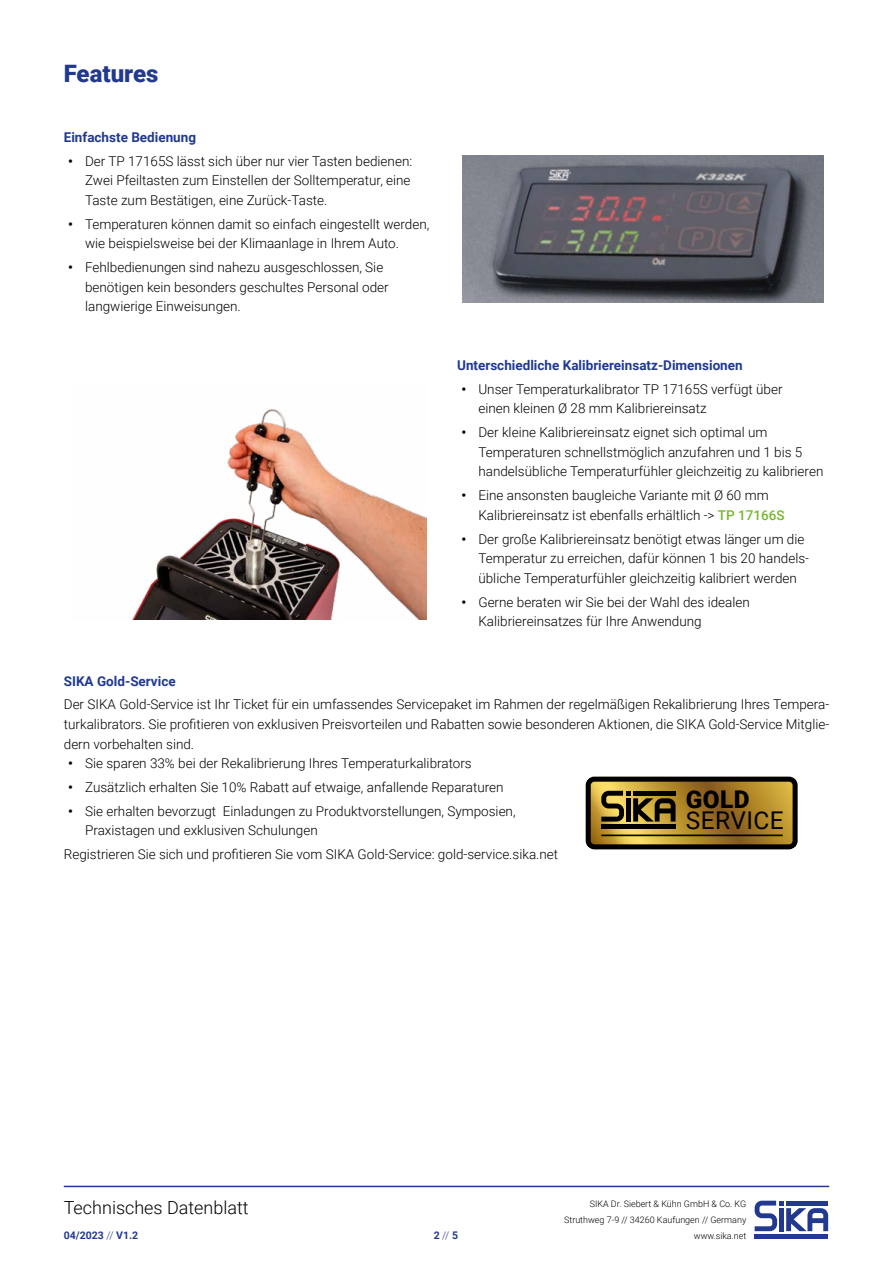
<style>
.page{position:relative;width:893px;height:1263px;background:#fff}
.page>*{position:absolute;margin:0;border:0;box-sizing:border-box;transform-origin:0 0}
.t1{font:24.45px "Roboto";letter-spacing:.02em;color:#000}
.t2{font:900 24.45px "Roboto";color:#000}
.t3{font:900 24px "Roboto";color:#213a8f}
.t4{font:300 18px "Roboto";color:#000}
.t5{font:300 13.5px/19.5px "Roboto";color:#000}
.t6{font:700 13.5px "Roboto";color:#213a8f}
.t7{font:700 10.5px "Roboto";color:#213a8f}
.t8{font:300 9px/15.8px "Roboto";color:#000;text-align:right}
.s1{font-weight:700}
.s2{font-weight:500;color:#76b82a}
.s3{font-weight:300}
</style>
<div class="page">
<hr style="left:64px;top:1186px;width:765px;height:1px;background:#213a8f">
<svg style="left:754px;top:1200px;width:75px;height:39px"></svg>
<img style="left:132px;top:408px;width:295px;height:211px">
<img style="left:463px;top:156px;width:361px;height:146px">
<svg style="left:585px;top:776px;width:213px;height:74px;background:#846929"></svg>
<h2 class="t3" style="left:64px;top:56px;width:96px">Features</h2>
<p class="t6" style="left:64px;top:128px;width:134px">Einfachste Bedienung</p>
<p class="t5" style="left:85px;top:151px;width:329px;text-indent:-17px"><span class="s1">•</span> Der TP 17165S lässt sich über nur vier Tasten bedienen:<br>Zwei Pfeiltasten zum Einstellen der Solltemperatur, eine<br>Taste zum Bestätigen, eine Zurück-Taste.</p>
<p class="t5" style="left:85px;top:214px;width:346px;text-indent:-17px"><span class="s1">•</span> Temperaturen können damit so einfach eingestellt werden, wie beispielsweise bei der Klimaanlage in Ihrem Auto.</p>
<p class="t5" style="left:85px;top:257px;width:305px;text-indent:-17px"><span class="s1">•</span> Fehlbedienungen sind nahezu ausgeschlossen, Sie benötigen kein besonders geschultes Personal oder langwierige Einweisungen.</p>
<p class="t6" style="left:457px;top:356px;width:287px">Unterschiedliche Kalibriereinsatz-Dimensionen</p>
<p class="t5" style="left:478px;top:379px;width:306px;text-indent:-17px"><span class="s1">•</span> Unser Temperaturkalibrator TP 17165S verfügt über einen kleinen Ø 28 mm Kalibriereinsatz</p>
<p class="t5" style="left:478px;top:422px;width:346px;text-indent:-17px"><span class="s1">•</span> Der kleine Kalibriereinsatz eignet sich optimal um<br>Temperaturen schnellstmöglich anzufahren und 1 bis 5 handelsübliche Temperaturfühler gleichzeitig zu kalibrieren</p>
<p class="t5" style="left:478px;top:485px;width:308px;text-indent:-17px"><span class="s1">•</span> Eine ansonsten baugleiche Variante mit Ø 60 mm<br>Kalibriereinsatz ist ebenfalls erhältlich -&gt; <span class="s2">TP 17166S</span></p>
<p class="t5" style="left:478px;top:528px;width:332px;text-indent:-17px"><span class="s1">•</span> Der große Kalibriereinsatz benötigt etwas länger um die<br>Temperatur zu erreichen, dafür können 1 bis 20 handels&shy;übliche Temperaturfühler gleichzeitig kalibriert werden</p>
<p class="t5" style="left:478px;top:591px;width:273px;text-indent:-17px"><span class="s1">•</span> Gerne beraten wir Sie bei der Wahl des idealen<br>Kalibriereinsatzes für Ihre Anwendung</p>
<p class="t6" style="left:64px;top:671px;width:113px">SIKA Gold-Service</p>
<p class="t5" style="left:64px;top:694px;width:767px;text-align:justify">Der SIKA Gold-Service ist Ihr Ticket für ein umfassendes Servicepaket im Rahmen der regelmäßigen Rekalibrierung Ihres Tempera&shy;turkalibrators. Sie profitieren von exklusiven Preisvorteilen und Rabatten sowie besonderen Aktionen, die SIKA Gold-Service Mitglie&shy;dern vorbehalten sind.</p>
<p class="t5" style="left:68px;top:753px;width:405px"><span class="s1">•</span> Sie sparen 33% bei der Rekalibrierung Ihres Temperaturkalibrators</p>
<p class="t5" style="left:68px;top:777px;width:437px"><span class="s1">•</span> Zusätzlich erhalten Sie 10% Rabatt auf etwaige, anfallende Reparaturen</p>
<p class="t5" style="left:85px;top:801px;width:432px;text-indent:-17px"><span class="s1">•</span> Sie erhalten bevorzugt Einladungen zu Produktvorstellungen, Symposien,<br>Praxistagen und exklusiven Schulungen</p>
<p class="t5" style="left:64px;top:844px;width:496px">Registrieren Sie sich und profitieren Sie vom SIKA Gold-Service: gold-service.sika.net</p>
<h1 class="t2" style="left:686px;top:782px;width:66px">GOLD</h1>
<h1 class="t1" style="left:686px;top:803px;width:100px">SERVICE</h1>
<h3 class="t4" style="left:64px;top:1195px;width:186px">Technisches Datenblatt</h3>
<p class="t7" style="left:64px;top:1228px;width:76px">04/2023 <span class="s3">//</span> V1.2</p>
<p class="t7" style="left:434px;top:1228px;width:26px">2 <span class="s3">//</span> 5</p>
<p class="t8" style="left:564px;top:1196px;width:184px">SIKA Dr. Siebert &amp; Kühn GmbH &amp; Co. KG<br>Struthweg 7-9 // 34260 Kaufungen // Germany www.sika.net</p>
</div>
